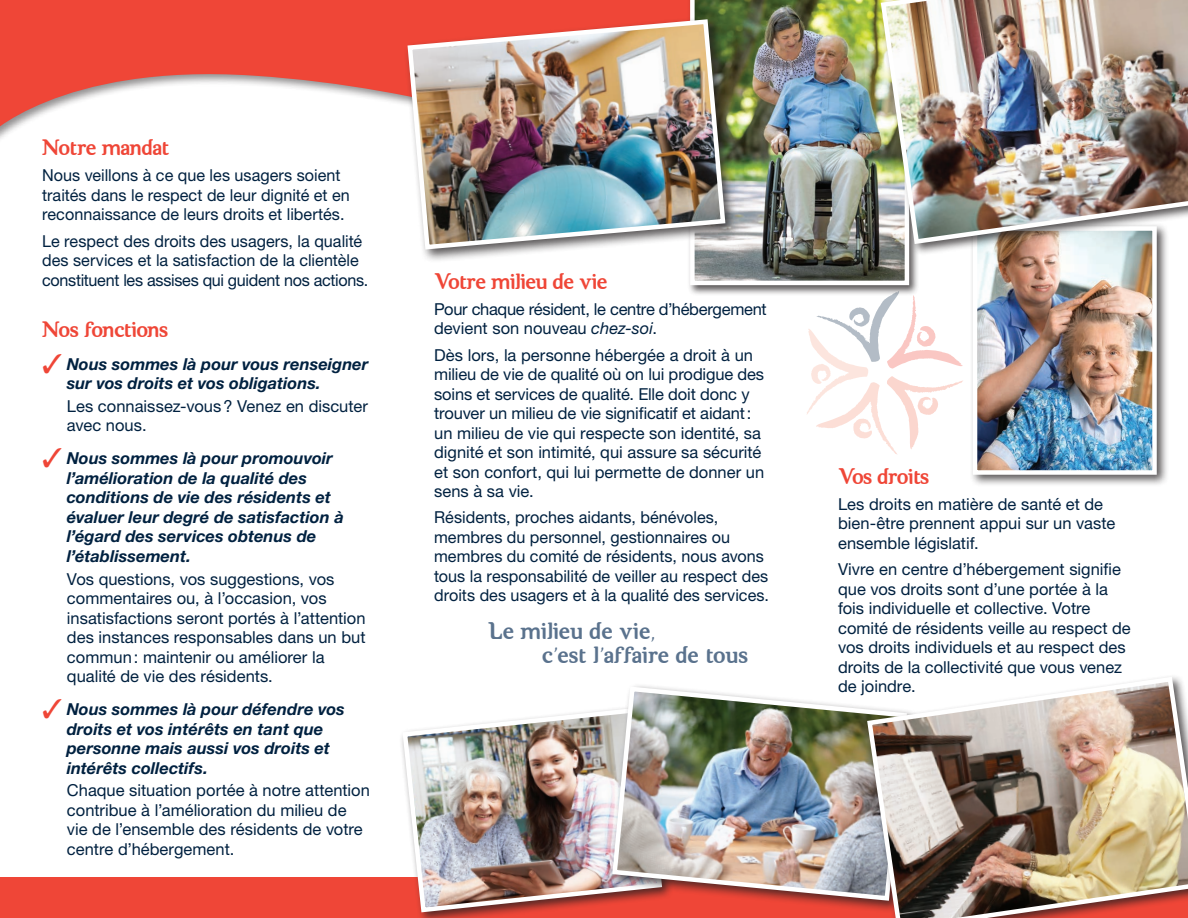
<style>
.page{position:relative;width:1188px;height:918px;background:#fff}
.page>*{position:absolute;margin:0;border:0;box-sizing:border-box;transform-origin:0 0}
.t1{font:24px/24px "Brig Maven";letter-spacing:.005em;color:#5a728d}
.t2{font:22.5px "Brig Maven";letter-spacing:-.015em;color:#ef4637}
.t3{font:16.5px/19.5px "Helvetica Neue";color:#002140}
.t4{font:italic 700 16.5px/19.5px "Helvetica Neue";color:#002140}
.t5{font:16.5px/19.5px "Helvetica Neue";letter-spacing:-.02em;color:#002140}
.s1{color:#ef4637}
.s2{font-style:italic}
.s3{font-family:"Black Jack"}
</style>
<div class="page">
<div style="left:0;top:878px;width:1188px;height:40px;background:#ef4637"></div>
<svg style="left:0;top:0;width:687px;height:139px;fill:#ef4637"></svg>
<svg style="left:807px;top:296px;width:156px;height:158px"></svg>
<div style="left:969px;top:222px;width:200px;height:265px;background:#231f20;opacity:.75"></div>
<img style="left:978px;top:256px;width:174px;height:214px">
<div style="left:973px;top:226px;width:184px;height:249px;border:4px solid #fff"></div>
<div style="left:687px;top:0;width:233px;height:296px;background:#231f20;opacity:.75"></div>
<img style="left:690px;top:0;width:219px;height:285px">
<div style="left:399px;top:704px;width:275px;height:214px;background:#231f20;opacity:.75"></div>
<img style="left:400px;top:705px;width:265px;height:210px">
<div style="left:609px;top:683px;width:311px;height:231px;background:#231f20;opacity:.75"></div>
<img style="left:610px;top:684px;width:254px;height:219px">
<img style="left:865px;top:676px;width:323px;height:242px">
<div style="left:404px;top:15px;width:334px;height:248px;background:#231f20;opacity:.75"></div>
<img style="left:405px;top:17px;width:323px;height:235px">
<div style="left:877px;top:0;width:311px;height:256px;background:#231f20;opacity:.75"></div>
<img style="left:878px;top:0;width:310px;height:247px">
<h2 class="t2" style="left:42px;top:135px;width:128px">Notre mandat</h2>
<p class="t3" style="left:42px;top:165px;width:309px">Nous veillons à ce que les usagers soient traités dans le respect de leur dignité et en reconnaissance de leurs droits et libertés.</p>
<p class="t3" style="left:42px;top:231px;width:328px">Le respect des droits des usagers, la qualité des services et la satisfaction de la clientèle constituent les assises qui guident nos actions.</p>
<h2 class="t2" style="left:42px;top:316px;width:127px">Nos fonctions</h2>
<p class="t4" style="left:67px;top:354px;width:303px;text-indent:-25px"><span class="s1">✓</span> Nous sommes là pour vous renseigner sur vos droits et vos obligations.</p>
<p class="t3" style="left:67px;top:396px;width:302px">Les connaissez-vous? Venez en discuter avec nous.</p>
<p class="t4" style="left:67px;top:448px;width:279px;text-indent:-25px"><span class="s1">✓</span> Nous sommes là pour promouvoir l’amélioration de la qualité des conditions de vie des résidents et évaluer leur degré de satisfaction à l’égard des services obtenus de l’établissement.</p>
<p class="t3" style="left:67px;top:569px;width:300px">Vos questions, vos suggestions, vos commentaires ou, à l’occasion, vos insatisfactions seront portés à l’attention des instances responsables dans un but commun: maintenir ou améliorer la qualité de vie des résidents.</p>
<p class="t4" style="left:67px;top:699px;width:280px;text-indent:-25px"><span class="s1">✓</span> Nous sommes là pour défendre vos droits et vos intérêts en tant que personne mais aussi vos droits et intérêts collectifs.</p>
<p class="t3" style="left:67px;top:780px;width:305px">Chaque situation portée à notre attention contribue à l’amélioration du milieu de vie de l’ensemble des résidents de votre centre d’hébergement.</p>
<h2 class="t2" style="left:434px;top:269px;width:174px">Votre milieu de vie</h2>
<p class="t5" style="left:434px;top:299px;width:334px">Pour chaque résident, le centre d’hébergement devient son nouveau <span class="s2">chez-soi</span>.</p>
<p class="t3" style="left:434px;top:345px;width:332px">Dès lors, la personne hébergée a droit à un milieu de vie de qualité où on lui prodigue des soins et services de qualité. Elle doit donc y trouver un milieu de vie significatif et aidant: un milieu de vie qui respecte son identité, sa dignité et son intimité, qui assure sa sécurité et son confort, qui lui permette de donner un sens à sa vie.</p>
<p class="t3" style="left:434px;top:507px;width:336px">Résidents, proches aidants, bénévoles, membres du personnel, gestionnaires ou membres du comité de résidents, nous avons tous la responsabilité de veiller au respect des droits des usagers et à la qualité des services.</p>
<h1 class="t1" style="left:542px;top:620px;width:214px;text-indent:-54px">Le milieu de vie<span class="s3">,<br></span>c<span class="s3">’</span>est l<span class="s3">’</span>affaire de tous.</h1>
<h2 class="t2" style="left:838px;top:463px;width:92px">Vos droits</h2>
<p class="t3" style="left:838px;top:494px;width:279px">Les droits en matière de santé et de bien-être prennent appui sur un vaste ensemble législatif.</p>
<p class="t3" style="left:838px;top:559px;width:294px">Vivre en centre d’hébergement signifie que vos droits sont d’une portée à la fois individuelle et collective. Votre comité de résidents veille au respect de vos droits individuels et au respect des droits de la collectivité que vous venez de joindre.</p>
</div>
